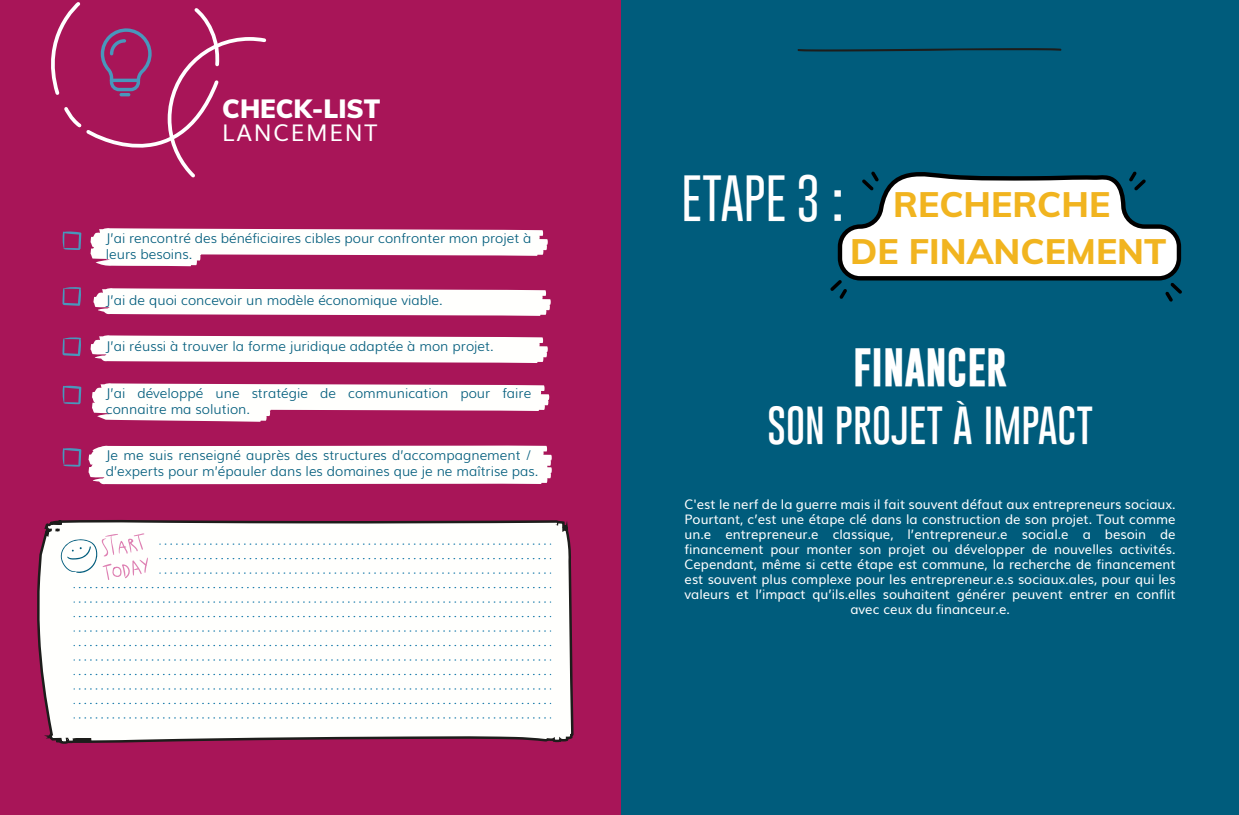
<style>
.page{position:relative;width:1239px;height:815px;background:#fff}
.page>*{position:absolute;margin:0;border:0;box-sizing:border-box;transform-origin:0 0}
.t1{font:100 39px "Gobold";color:#fff}
.t2{font:700 39px "Gobold";color:#fff}
.t3{font:800 35.38px/46.2px "Muli";color:#f1b41f}
.t4{font:900 25.88px "Muli";color:#fff}
.t5{font:23px "Muli";letter-spacing:.075em;color:#fff}
.t6{font:300 13.5px/16.2px "Muli";color:#005c7c}
.t7{font:13.12px/15px "Muli";color:#fff;text-align:center}
.s1{font-family:"Gobold";font-weight:100;font-size:47.5px;color:#fff}
</style>
<div class="page">
<div style="left:620px;top:0;width:619px;height:815px;background:#005c7c"></div>
<svg style="left:797px;top:48px;width:265px;height:4px"></svg>
<svg style="left:830px;top:283px;width:352px;height:19px"></svg>
<svg style="left:836px;top:171px;width:346px;height:112px"></svg>
<div style="left:0;top:0;width:620px;height:815px;background:#a81558"></div>
<div style="left:88px;top:445px;width:464px;height:24px;background:#fffffd"></div>
<svg style="left:92px;top:383px;width:458px;height:39px"></svg>
<svg style="left:93px;top:288px;width:458px;height:28px;background:#f6e7ec"></svg>
<svg style="left:90px;top:228px;width:458px;height:38px"></svg>
<svg style="left:90px;top:335px;width:458px;height:28px;background:#f6e6ec"></svg>
<svg style="left:62px;top:231px;width:19px;height:19px"></svg>
<svg style="left:62px;top:287px;width:19px;height:19px"></svg>
<svg style="left:62px;top:337px;width:19px;height:19px"></svg>
<svg style="left:62px;top:385px;width:19px;height:19px"></svg>
<svg style="left:62px;top:448px;width:19px;height:19px"></svg>
<svg style="left:37px;top:469px;width:537px;height:275px"></svg>
<svg style="left:160px;top:543px;width:391px;height:2px"></svg>
<svg style="left:160px;top:558px;width:391px;height:1px"></svg>
<svg style="left:160px;top:572px;width:391px;height:2px"></svg>
<svg style="left:74px;top:587px;width:477px;height:1px"></svg>
<svg style="left:74px;top:601px;width:477px;height:2px"></svg>
<svg style="left:74px;top:616px;width:477px;height:1px"></svg>
<svg style="left:74px;top:630px;width:477px;height:2px"></svg>
<svg style="left:74px;top:645px;width:477px;height:1px"></svg>
<svg style="left:74px;top:659px;width:477px;height:2px"></svg>
<svg style="left:74px;top:674px;width:477px;height:1px"></svg>
<svg style="left:74px;top:688px;width:477px;height:2px"></svg>
<svg style="left:74px;top:703px;width:477px;height:1px"></svg>
<svg style="left:74px;top:717px;width:477px;height:2px"></svg>
<svg style="left:61px;top:533px;width:87px;height:47px;background:#f3eef2"></svg>
<svg style="left:51px;top:2px;width:216px;height:176px"></svg>
<hr style="left:110px;top:79px;width:30px;height:3px;background:#4997bc;border-radius:2px">
<h3 class="t4" style="left:222px;top:90px;width:160px">CHECK-LIST</h3>
<h3 class="t5" style="left:222px;top:114px;width:156px">LANCEMENT</h3>
<p class="t6" style="left:106px;top:229px;width:427px">J’ai rencontré des bénéficiaires cibles pour confronter mon projet à leurs besoins.</p>
<p class="t6" style="left:106px;top:291px;width:338px">J’ai de quoi concevoir un modèle économique viable.</p>
<p class="t6" style="left:106px;top:337px;width:389px">J’ai réussi à trouver la forme juridique adaptée à mon projet.</p>
<p class="t6" style="left:106px;top:384px;width:427px">J’ai développé une stratégie de communication pour faire connaitre ma solution.</p>
<p class="t6" style="left:106px;top:446px;width:434px">Je me suis renseigné auprès des structures d’accompagnement / d’experts pour m’épauler dans les domaines que je ne maîtrise pas.</p>
<h2 class="t3" style="left:850px;top:180px;width:318px;text-indent:-169px"><span class="s1">ETAPE 3</span> <span class="s1">:</span> RECHERCHE<br>DE FINANCEMENT</h2>
<h1 class="t2" style="left:853px;top:342px;width:156px">FINANCER</h1>
<h1 class="t1" style="left:767px;top:400px;width:327px">SON PROJET À IMPACT</h1>
<p class="t7" style="left:685px;top:495px;width:493px">C'est le nerf de la guerre mais il fait souvent défaut aux entrepreneurs sociaux.<br>Pourtant, c’est une étape clé dans la construction de son projet. Tout comme un.e entrepreneur.e classique, l’entrepreneur.e social.e a besoin de financement pour monter son projet ou développer de nouvelles activités.<br>Cependant, même si cette étape est commune, la recherche de financement est souvent plus complexe pour les entrepreneur.e.s sociaux.ales, pour qui les valeurs et l’impact qu’ils.elles souhaitent générer peuvent entrer en conflit avec ceux du financeur.e.</p>
</div>
